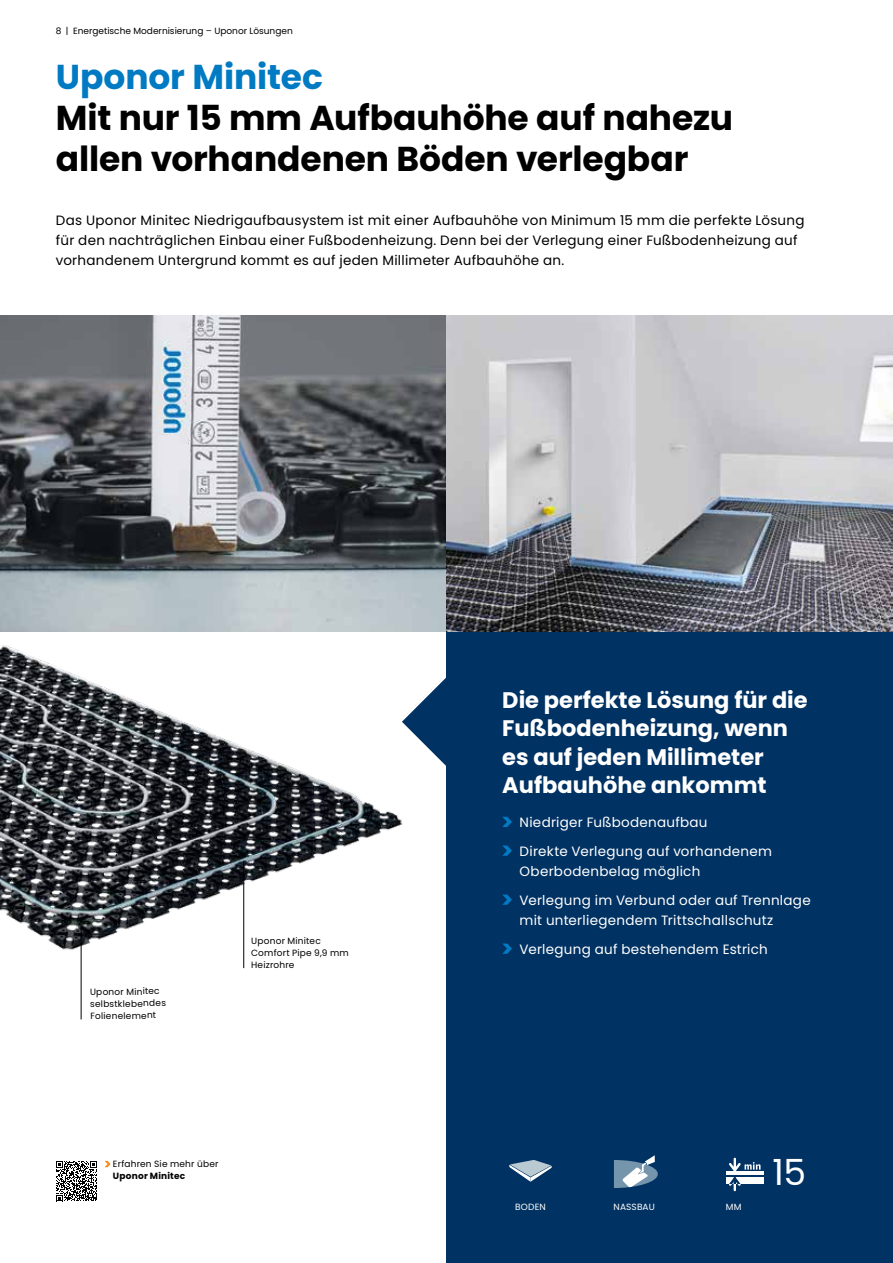
<style>
.page{position:relative;width:893px;height:1263px;background:#fff}
.page>*{position:absolute;margin:0;border:0;box-sizing:border-box;transform-origin:0 0}
.t1{font:36px "Poppins";color:#fff}
.t2{font:700 34.5px/41.2px "Poppins";letter-spacing:-.005em;color:#000}
.t3{font:700 34.5px "Poppins";letter-spacing:-.005em;color:#007ac2}
.t4{font:700 22.5px/28.5px "Poppins";color:#fff}
.t5{font:13.5px/20.2px "Poppins";letter-spacing:.02em;color:#000}
.t6{font:13.5px/28.8px "Poppins";letter-spacing:.02em;color:#fff}
.t7{font:9px/12px "Poppins";letter-spacing:.01em;color:#000}
.t8{font:9px "Poppins";letter-spacing:.02em;color:#fff}
.t9{font:700 9px "Poppins";letter-spacing:.02em;color:#000}
</style>
<div class="page">
<div style="left:446px;top:631px;width:447px;height:632px;background:#003263"></div>
<svg style="left:502px;top:817px;width:10px;height:10px"></svg>
<svg style="left:502px;top:845px;width:10px;height:11px"></svg>
<svg style="left:502px;top:894px;width:10px;height:11px"></svg>
<svg style="left:502px;top:943px;width:10px;height:11px"></svg>
<img style="left:0;top:316px;width:893px;height:315px">
<img style="left:0;top:494px;width:446px;height:526px">
<hr style="left:81px;top:928px;width:1px;height:91px;background:#000">
<hr style="left:243px;top:861px;width:1px;height:107px;background:#000">
<svg style="left:56px;top:1161px;width:41px;height:40px"></svg>
<svg style="left:105px;top:1161px;width:6px;height:6px"></svg>
<svg style="left:509px;top:1160px;width:43px;height:22px"></svg>
<svg style="left:729px;top:1158px;width:31px;height:13px"></svg>
<div style="left:726px;top:1177px;width:37px;height:7px;background:#fff"></div>
<hr style="left:726px;top:1171px;width:37px;height:3px;background:#fff">
<svg style="left:729px;top:1177px;width:12px;height:14px"></svg>
<svg style="left:614px;top:1155px;width:44px;height:33px"></svg>
<p class="t7" style="left:56px;top:25px;width:239px">8 | Energetische Modernisierung – Uponor Lösungen</p>
<h2 class="t3" style="left:56px;top:57px;width:269px">Uponor Minitec</h2>
<h2 class="t2" style="left:56px;top:98px;width:679px">Mit nur 15 mm Aufbauhöhe auf nahezu allen vorhandenen Böden verlegbar</h2>
<p class="t5" style="left:56px;top:210px;width:750px">Das Uponor Minitec Niedrigaufbausystem ist mit einer Aufbauhöhe von Minimum 15 mm die perfekte Lösung für den nachträglichen Einbau einer Fußbodenheizung. Denn bei der Verlegung einer Fußbodenheizung auf vorhandenem Untergrund kommt es auf jeden Millimeter Aufbauhöhe an.</p>
<p class="t7" style="left:90px;top:986px;width:77px;rotate:-1deg">Uponor Minitec selbstklebendes<br>Folienelement</p>
<p class="t7" style="left:251px;top:935px;width:99px">Uponor Minitec<br>Comfort Pipe 9,9 mm<br>Heizrohre</p>
<p class="t7" style="left:113px;top:1158px;width:107px">Erfahren Sie mehr über</p>
<p class="t9" style="left:113px;top:1171px;width:74px">Uponor Minitec</p>
<h3 class="t4" style="left:502px;top:686px;width:307px">Die perfekte Lösung für die<br>Fußbodenheizung, wenn es auf jeden Millimeter<br>Aufbauhöhe ankommt</h3>
<p class="t6" style="left:520px;top:808px;width:254px">Niedriger Fußbodenaufbau<br>Direkte Verlegung auf vorhandenem</p>
<p class="t6" style="left:520px;top:857px;width:293px">Oberbodenbelag möglich<br>Verlegung im Verbund oder auf Trennlage</p>
<p class="t6" style="left:520px;top:906px;width:255px">mit unterliegendem Trittschallschutz<br>Verlegung auf bestehendem Estrich</p>
<p class="t8" style="left:515px;top:1201px;width:32px">BODEN</p>
<p class="t8" style="left:613px;top:1201px;width:43px">NASSBAU</p>
<p class="t8" style="left:726px;top:1201px;width:17px">MM</p>
<h1 class="t1" style="left:772px;top:1152px;width:35px">15</h1>
</div>
